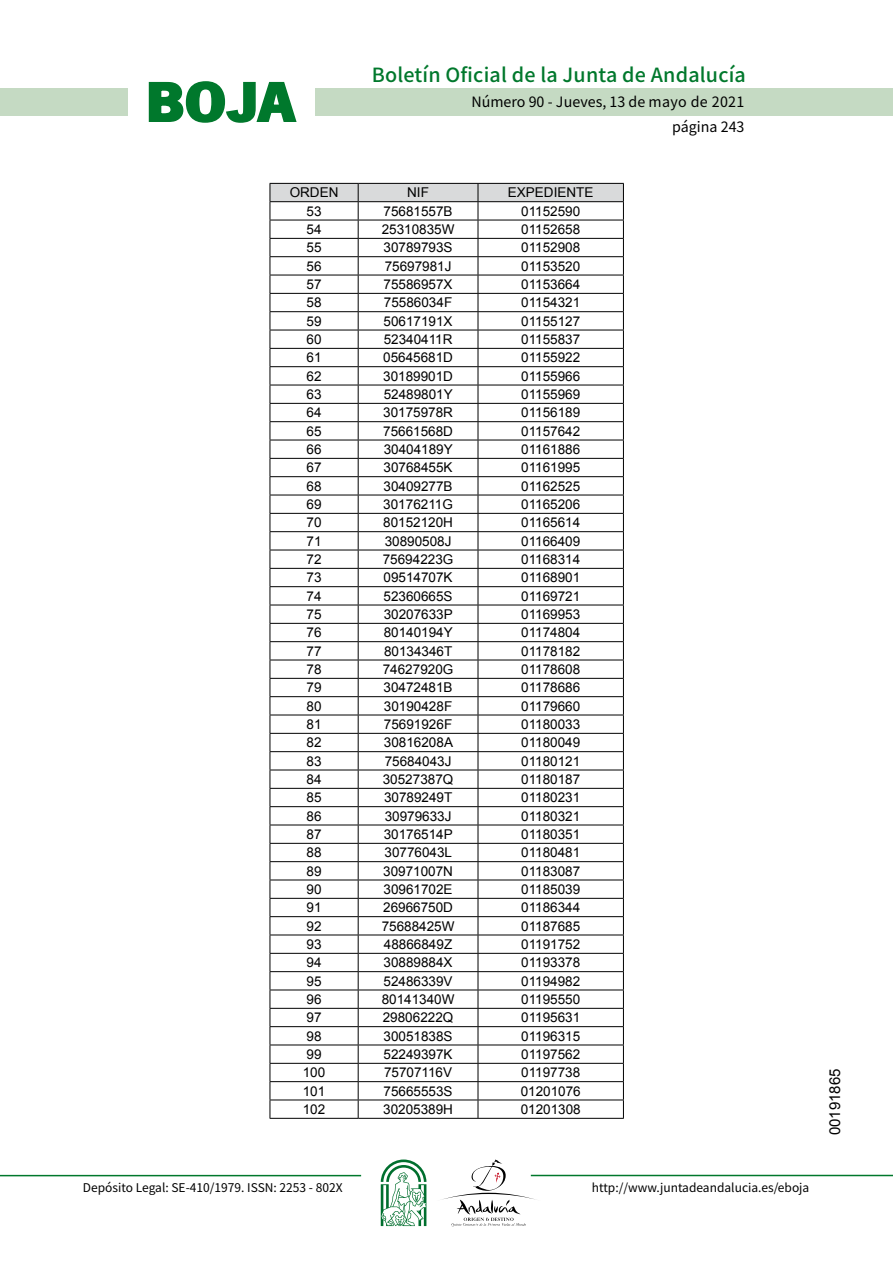
<style>
.page{position:relative;width:893px;height:1263px;background:#fff}
.page>*{position:absolute;margin:0;border:0;box-sizing:border-box;transform-origin:0 0}
.t1{font:700 57.75px "News Got T";color:#00782c;scale:1.14 1}
.t2{font:500 19.5px "Noto Sans HK";letter-spacing:.01em;color:#00782c}
.t3{font:15px "Arial";color:#000}
.t4{font:14.25px/24.5px "Noto Sans HK";color:#000;text-align:right}
.t5{font:13.5px "Arial";color:#000}
.t6{font:12px "Noto Sans HK";color:#000}
</style>
<div class="page">
<div style="left:315px;top:88px;width:577px;height:28px;background:#c5dac3"></div>
<div style="left:0;top:88px;width:128px;height:28px;background:#c5dac3"></div>
<hr style="left:0;top:1175px;width:361px;height:1px;background:#00782c">
<hr style="left:531px;top:1175px;width:361px;height:1px;background:#00782c">
<svg style="left:148px;top:81px;width:149px;height:42px"></svg>
<svg style="left:442px;top:1159px;width:100px;height:67px"></svg>
<svg style="left:381px;top:1160px;width:45px;height:66px"></svg>
<svg style="left:269px;top:183px;width:355px;height:935px"></svg>
<hr style="left:269px;top:1118px;width:89px;height:1px;background:#000">
<hr style="left:358px;top:1118px;width:120px;height:1px;background:#000">
<hr style="left:478px;top:1118px;width:145px;height:1px;background:#000">
<h1 class="t1" style="left:145px;top:68px;width:133px">BOJA</h1>
<h2 class="t2" style="left:372px;top:64px;width:375px">Boletín Oficial de la Junta de Andalucía</h2>
<p class="t4" style="left:471px;top:90px;width:274px">Número 90 - Jueves, 13 de mayo de 2021 página 243</p>
<p class="t5" style="left:290px;top:184px;width:50px">ORDEN</p>
<p class="t5" style="left:407px;top:184px;width:23px">NIF</p>
<p class="t5" style="left:508px;top:184px;width:87px">EXPEDIENTE</p>
<p class="t5" style="left:306px;top:202px;width:17px">53</p>
<p class="t5" style="left:383px;top:202px;width:71px">75681557B</p>
<p class="t5" style="left:521px;top:202px;width:61px">01152590</p>
<p class="t5" style="left:306px;top:221px;width:17px">54</p>
<p class="t5" style="left:381px;top:221px;width:74px">25310835W</p>
<p class="t5" style="left:521px;top:221px;width:61px">01152658</p>
<p class="t5" style="left:306px;top:239px;width:17px">55</p>
<p class="t5" style="left:383px;top:239px;width:71px">30789793S</p>
<p class="t5" style="left:521px;top:239px;width:61px">01152908</p>
<p class="t5" style="left:306px;top:257px;width:17px">56</p>
<p class="t5" style="left:384px;top:257px;width:68px">75697981J</p>
<p class="t5" style="left:521px;top:257px;width:61px">01153520</p>
<p class="t5" style="left:306px;top:276px;width:17px">57</p>
<p class="t5" style="left:383px;top:276px;width:71px">75586957X</p>
<p class="t5" style="left:521px;top:276px;width:61px">01153664</p>
<p class="t5" style="left:306px;top:294px;width:17px">58</p>
<p class="t5" style="left:384px;top:294px;width:70px">75586034F</p>
<p class="t5" style="left:521px;top:294px;width:61px">01154321</p>
<p class="t5" style="left:306px;top:312px;width:17px">59</p>
<p class="t5" style="left:383px;top:312px;width:71px">50617191X</p>
<p class="t5" style="left:521px;top:312px;width:61px">01155127</p>
<p class="t5" style="left:306px;top:331px;width:17px">60</p>
<p class="t5" style="left:383px;top:331px;width:70px">52340411R</p>
<p class="t5" style="left:521px;top:331px;width:61px">01155837</p>
<p class="t5" style="left:306px;top:349px;width:17px">61</p>
<p class="t5" style="left:383px;top:349px;width:71px">05645681D</p>
<p class="t5" style="left:521px;top:349px;width:61px">01155922</p>
<p class="t5" style="left:306px;top:367px;width:17px">62</p>
<p class="t5" style="left:383px;top:367px;width:71px">30189901D</p>
<p class="t5" style="left:521px;top:367px;width:61px">01155966</p>
<p class="t5" style="left:306px;top:386px;width:17px">63</p>
<p class="t5" style="left:383px;top:386px;width:71px">52489801Y</p>
<p class="t5" style="left:521px;top:386px;width:61px">01155969</p>
<p class="t5" style="left:306px;top:404px;width:17px">64</p>
<p class="t5" style="left:383px;top:404px;width:71px">30175978R</p>
<p class="t5" style="left:521px;top:404px;width:61px">01156189</p>
<p class="t5" style="left:306px;top:422px;width:17px">65</p>
<p class="t5" style="left:383px;top:422px;width:71px">75661568D</p>
<p class="t5" style="left:521px;top:422px;width:61px">01157642</p>
<p class="t5" style="left:306px;top:441px;width:17px">66</p>
<p class="t5" style="left:383px;top:441px;width:71px">30404189Y</p>
<p class="t5" style="left:521px;top:441px;width:61px">01161886</p>
<p class="t5" style="left:306px;top:459px;width:17px">67</p>
<p class="t5" style="left:383px;top:459px;width:71px">30768455K</p>
<p class="t5" style="left:521px;top:459px;width:61px">01161995</p>
<p class="t5" style="left:306px;top:477px;width:17px">68</p>
<p class="t5" style="left:383px;top:477px;width:71px">30409277B</p>
<p class="t5" style="left:521px;top:477px;width:61px">01162525</p>
<p class="t5" style="left:306px;top:496px;width:17px">69</p>
<p class="t5" style="left:383px;top:496px;width:71px">30176211G</p>
<p class="t5" style="left:521px;top:496px;width:61px">01165206</p>
<p class="t5" style="left:306px;top:514px;width:17px">70</p>
<p class="t5" style="left:383px;top:514px;width:71px">80152120H</p>
<p class="t5" style="left:521px;top:514px;width:61px">01165614</p>
<p class="t5" style="left:306px;top:532px;width:17px">71</p>
<p class="t5" style="left:384px;top:532px;width:68px">30890508J</p>
<p class="t5" style="left:521px;top:532px;width:61px">01166409</p>
<p class="t5" style="left:306px;top:551px;width:17px">72</p>
<p class="t5" style="left:383px;top:551px;width:72px">75694223G</p>
<p class="t5" style="left:521px;top:551px;width:61px">01168314</p>
<p class="t5" style="left:306px;top:569px;width:17px">73</p>
<p class="t5" style="left:383px;top:569px;width:71px">09514707K</p>
<p class="t5" style="left:521px;top:569px;width:61px">01168901</p>
<p class="t5" style="left:306px;top:587px;width:17px">74</p>
<p class="t5" style="left:383px;top:587px;width:71px">52360665S</p>
<p class="t5" style="left:521px;top:587px;width:61px">01169721</p>
<p class="t5" style="left:306px;top:606px;width:17px">75</p>
<p class="t5" style="left:383px;top:606px;width:71px">30207633P</p>
<p class="t5" style="left:521px;top:606px;width:61px">01169953</p>
<p class="t5" style="left:306px;top:624px;width:17px">76</p>
<p class="t5" style="left:383px;top:624px;width:71px">80140194Y</p>
<p class="t5" style="left:521px;top:624px;width:61px">01174804</p>
<p class="t5" style="left:306px;top:642px;width:17px">77</p>
<p class="t5" style="left:384px;top:642px;width:70px">80134346T</p>
<p class="t5" style="left:521px;top:642px;width:61px">01178182</p>
<p class="t5" style="left:306px;top:661px;width:17px">78</p>
<p class="t5" style="left:383px;top:661px;width:72px">74627920G</p>
<p class="t5" style="left:521px;top:661px;width:61px">01178608</p>
<p class="t5" style="left:306px;top:679px;width:17px">79</p>
<p class="t5" style="left:383px;top:679px;width:71px">30472481B</p>
<p class="t5" style="left:521px;top:679px;width:61px">01178686</p>
<p class="t5" style="left:306px;top:697px;width:17px">80</p>
<p class="t5" style="left:384px;top:697px;width:70px">30190428F</p>
<p class="t5" style="left:521px;top:697px;width:61px">01179660</p>
<p class="t5" style="left:306px;top:716px;width:17px">81</p>
<p class="t5" style="left:384px;top:716px;width:70px">75691926F</p>
<p class="t5" style="left:521px;top:716px;width:61px">01180033</p>
<p class="t5" style="left:306px;top:734px;width:17px">82</p>
<p class="t5" style="left:384px;top:734px;width:71px">30816208A</p>
<p class="t5" style="left:521px;top:734px;width:61px">01180049</p>
<p class="t5" style="left:306px;top:752px;width:17px">83</p>
<p class="t5" style="left:384px;top:752px;width:68px">75684043J</p>
<p class="t5" style="left:521px;top:752px;width:61px">01180121</p>
<p class="t5" style="left:306px;top:771px;width:17px">84</p>
<p class="t5" style="left:383px;top:771px;width:72px">30527387Q</p>
<p class="t5" style="left:521px;top:771px;width:61px">01180187</p>
<p class="t5" style="left:306px;top:789px;width:17px">85</p>
<p class="t5" style="left:384px;top:789px;width:70px">30789249T</p>
<p class="t5" style="left:521px;top:789px;width:61px">01180231</p>
<p class="t5" style="left:306px;top:807px;width:17px">86</p>
<p class="t5" style="left:384px;top:807px;width:68px">30979633J</p>
<p class="t5" style="left:521px;top:807px;width:61px">01180321</p>
<p class="t5" style="left:306px;top:826px;width:17px">87</p>
<p class="t5" style="left:383px;top:826px;width:71px">30176514P</p>
<p class="t5" style="left:521px;top:826px;width:61px">01180351</p>
<p class="t5" style="left:306px;top:844px;width:17px">88</p>
<p class="t5" style="left:384px;top:844px;width:69px">30776043L</p>
<p class="t5" style="left:521px;top:844px;width:61px">01180481</p>
<p class="t5" style="left:306px;top:862px;width:17px">89</p>
<p class="t5" style="left:383px;top:862px;width:71px">30971007N</p>
<p class="t5" style="left:521px;top:862px;width:61px">01183087</p>
<p class="t5" style="left:306px;top:881px;width:17px">90</p>
<p class="t5" style="left:383px;top:881px;width:71px">30961702E</p>
<p class="t5" style="left:521px;top:881px;width:61px">01185039</p>
<p class="t5" style="left:306px;top:899px;width:17px">91</p>
<p class="t5" style="left:383px;top:899px;width:71px">26966750D</p>
<p class="t5" style="left:521px;top:899px;width:61px">01186344</p>
<p class="t5" style="left:306px;top:917px;width:17px">92</p>
<p class="t5" style="left:381px;top:917px;width:74px">75688425W</p>
<p class="t5" style="left:521px;top:917px;width:61px">01187685</p>
<p class="t5" style="left:306px;top:935px;width:17px">93</p>
<p class="t5" style="left:384px;top:935px;width:70px">48866849Z</p>
<p class="t5" style="left:521px;top:935px;width:61px">01191752</p>
<p class="t5" style="left:306px;top:954px;width:17px">94</p>
<p class="t5" style="left:383px;top:954px;width:71px">30889884X</p>
<p class="t5" style="left:521px;top:954px;width:61px">01193378</p>
<p class="t5" style="left:306px;top:972px;width:17px">95</p>
<p class="t5" style="left:383px;top:972px;width:71px">52486339V</p>
<p class="t5" style="left:521px;top:972px;width:61px">01194982</p>
<p class="t5" style="left:306px;top:990px;width:17px">96</p>
<p class="t5" style="left:381px;top:990px;width:74px">80141340W</p>
<p class="t5" style="left:521px;top:990px;width:61px">01195550</p>
<p class="t5" style="left:306px;top:1009px;width:17px">97</p>
<p class="t5" style="left:383px;top:1009px;width:72px">29806222Q</p>
<p class="t5" style="left:521px;top:1009px;width:61px">01195631</p>
<p class="t5" style="left:306px;top:1027px;width:17px">98</p>
<p class="t5" style="left:383px;top:1027px;width:71px">30051838S</p>
<p class="t5" style="left:521px;top:1027px;width:61px">01196315</p>
<p class="t5" style="left:306px;top:1045px;width:17px">99</p>
<p class="t5" style="left:383px;top:1045px;width:71px">52249397K</p>
<p class="t5" style="left:521px;top:1045px;width:61px">01197562</p>
<p class="t5" style="left:303px;top:1064px;width:24px">100</p>
<p class="t5" style="left:384px;top:1064px;width:70px">75707116V</p>
<p class="t5" style="left:521px;top:1064px;width:61px">01197738</p>
<p class="t5" style="left:303px;top:1082px;width:24px">101</p>
<p class="t5" style="left:383px;top:1082px;width:71px">75665553S</p>
<p class="t5" style="left:520px;top:1082px;width:62px">01201076</p>
<p class="t5" style="left:303px;top:1100px;width:24px">102</p>
<p class="t5" style="left:383px;top:1100px;width:71px">30205389H</p>
<p class="t5" style="left:520px;top:1100px;width:62px">01201308</p>
<p class="t6" style="left:83px;top:1181px;width:261px">Depósito Legal: SE-410/1979. ISSN: 2253 - 802X</p>
<p class="t6" style="left:592px;top:1181px;width:219px">http://www.juntadeandalucia.es/eboja</p>
<p class="t3" style="left:825px;top:1135px;width:68px;rotate:-90deg">00191865</p>
</div>
